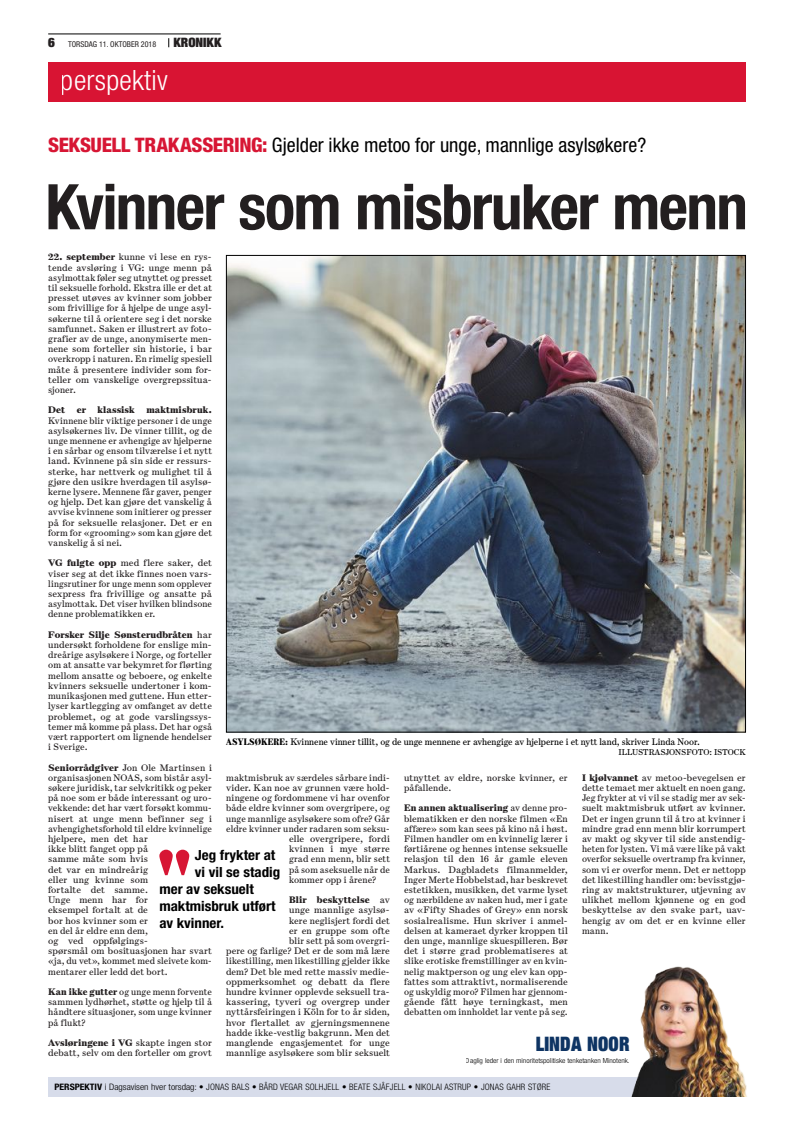
<style>
.page{position:relative;width:794px;height:1134px;background:#fff}
.page>*{position:absolute;margin:0;border:0;box-sizing:border-box;transform-origin:0 0}
.t1{font:700 condensed 63px "Helvetica Neue LT Std";letter-spacing:-.025em;color:#231f20}
.t2{font:300 condensed 28px "Helvetica Neue LT Std";letter-spacing:.01em;color:#fff}
.t3{font:condensed 20px "Helvetica Neue LT Std";color:#000}
.t4{font:900 condensed 20px "Helvetica Neue LT Std";letter-spacing:.01em;color:#0e3463;scale:.92 1}
.t5{font:700 condensed 14px "Helvetica Neue LT Std";color:#000;scale:1.07 1}
.t6{font:900 condensed 13px "Helvetica Neue LT Std";color:#231f20}
.t7{font:9.5px/10.2px "Escrow Text";letter-spacing:.005em;color:#231f20;text-align:justify}
.t8{font:9.5px "Escrow Text";color:#000}
.t9{font:900 9.5px "Escrow Text";letter-spacing:.005em;color:#231f20}
.t10{font:300 condensed 8.9px "Helvetica Neue LT Std";letter-spacing:.02em;color:#000;scale:1.1 1}
.t11{font:8.5px "Escrow Text";letter-spacing:-.02em;color:#000}
.t12{font:condensed 8px "Helvetica Neue LT Std";color:#231f20}
.t13{font:300 condensed 7px "Helvetica Neue LT Std";color:#000;scale:1.1 1}
.s1{font-weight:900;font-size:13px}
.s2{font-weight:800;color:#d71634}
.s3{font-weight:900}
.s4{font-family:"Escrow Cond";font-weight:900}
.s5{font-weight:700}
</style>
<div class="page">
<hr style="left:48px;top:34px;width:173px;height:1px;background:#000">
<img style="left:228px;top:257px;width:516px;height:473px">
<svg style="left:159px;top:850px;width:30px;height:25px"></svg>
<div style="left:48px;top:1076px;width:646px;height:20px;background:#d7dcea"></div>
<img style="left:628px;top:966px;width:119px;height:130px">
<div style="left:48px;top:62px;width:698px;height:40px;background:#d81433"></div>
<p class="t12" style="left:48px;top:40px;width:110px"><span class="s1">6</span> TORSDAG 11. OKTOBER 2018</p>
<h3 class="t6" style="left:173px;top:34px;width:50px">KRONIKK</h3>
<h2 class="t2" style="left:61px;top:64px;width:108px">perspektiv</h2>
<h3 class="t3" style="left:48px;top:133px;width:599px"><span class="s2">SEKSUELL TRAKASSERING:</span> Gjelder ikke metoo for unge, mannlige asylsøkere?</h3>
<h1 class="t1" style="left:45px;top:169px;width:704px">Kvinner som misbruker menn</h1>
<p class="t7" style="left:48px;top:252px;width:165px"><span class="s3">22. september</span> kunne vi lese en rys&shy;tende avsløring i VG: unge menn på asylmottak føler seg utnyttet og presset til seksuelle forhold. Ekstra ille er det at presset utøves av kvinner som jobber som frivillige for å hjelpe de unge asyl&shy;søkerne til å orientere seg i det norske samfunnet. Saken er illustrert av foto&shy;grafier av de unge, anonymiserte men&shy;nene som forteller sin historie, i bar overkropp i naturen. En rimelig spesiell måte å presentere individer som for&shy;teller om vanskelige overgrepssitua&shy;sjoner.</p>
<p class="t9" style="left:48px;top:404px;width:165px">Det er klassisk maktmisbruk.</p>
<p class="t7" style="left:48px;top:415px;width:165px">Kvinnene blir viktige personer i de unge asylsøkernes liv. De vinner tillit, og de unge mennene er avhengige av hjelperne i en sårbar og ensom tilværelse i et nytt land. Kvinnene på sin side er ressurs&shy;sterke, har nettverk og mulighet til å gjøre den usikre hverdagen til asylsø&shy;kerne lysere. Mennene får gaver, penger og hjelp. Det kan gjøre det vanskelig å avvise kvinnene som initierer og presser på for seksuelle relasjoner. Det er en form for «grooming» som kan gjøre det vanskelig å si nei.</p>
<p class="t7" style="left:48px;top:558px;width:165px"><span class="s3">VG fulgte opp</span> med flere saker, det viser seg at det ikke finnes noen vars&shy;lingsrutiner for unge menn som opplever sexpress fra frivillige og ansatte på asylmottak. Det viser hvilken blindsone denne problematikken er.</p>
<p class="t7" style="left:48px;top:629px;width:165px"><span class="s3">Forsker Silje Sønsterudbråten</span> har undersøkt forholdene for enslige min&shy;dreårige asylsøkere i Norge, og forteller om at ansatte var bekymret for flørting mellom ansatte og beboere, og enkelte kvinners seksuelle undertoner i kom&shy;munikasjonen med guttene. Hun etter&shy;lyser kartlegging av omfanget av dette problemet, og at gode varslingssys&shy;temer må komme på plass. Det har også vært rapportert om lignende hendelser i Sverige.</p>
<p class="t7" style="left:48px;top:762px;width:165px;text-align:left"><span class="s3">Seniorrådgiver</span> Jon Ole Martinsen i organisasjonen NOAS, som bistår asyl&shy;søkere juridisk, tar selvkritikk og peker på noe som er både interessant og uro&shy;vekkende: det har vært forsøkt kommu&shy;nisert at unge menn befinner seg i avhengighetsforhold til eldre kvinnelige hjelpere, men det har<br>ikke blitt fanget opp på<br>samme måte som hvis<br>det var en mindreårig<br>eller ung kvinne som<br>fortalte det samme.<br>Unge menn har for<br>eksempel fortalt at de<br>bor hos kvinner som er<br>en del år eldre enn dem,<br>og ved oppfølgings-<br>spørsmål om bosituasjonen har svart «ja, du vet», kommet med sleivete kom&shy;mentarer eller ledd det bort.</p>
<p class="t7" style="left:48px;top:986px;width:165px"><span class="s3">Kan ikke gutter</span> og unge menn forvente sammen lydhørhet, støtte og hjelp til å håndtere situasjoner, som unge kvinner på flukt?</p>
<p class="t7" style="left:48px;top:1037px;width:165px"><span class="s3">Avsløringene i VG</span> skapte ingen stor debatt, selv om den forteller om grovt</p>
<p class="t8" style="left:226px;top:736px;width:475px"><span class="s4">ASYLSØKERE:</span> Kvinnene vinner tillit, og de unge mennene er avhengige av hjelperne i et nytt land, skriver Linda Noor.</p>
<p class="t11" style="left:618px;top:747px;width:129px">ILLUSTRASJONSFOTO: ISTOCK</p>
<p class="t7" style="left:226px;top:772px;width:165px">maktmisbruk av særdeles sårbare indi-</p>
<p class="t7" style="left:226px;top:782px;width:165px">vider. Kan noe av grunnen være hold-</p>
<p class="t7" style="left:226px;top:793px;width:165px">ningene og fordommene vi har ovenfor</p>
<p class="t7" style="left:226px;top:803px;width:165px">både eldre kvinner som overgripere, og</p>
<p class="t7" style="left:226px;top:813px;width:165px">unge mannlige asylsøkere som ofre? Går</p>
<p class="t7" style="left:226px;top:823px;width:165px">eldre kvinner under radaren som seksu-</p>
<p class="t7" style="left:289px;top:833px;width:102px">elle overgripere, fordi</p>
<p class="t7" style="left:289px;top:844px;width:102px">kvinnen i mye større</p>
<p class="t7" style="left:289px;top:854px;width:102px">grad enn menn, blir sett</p>
<p class="t7" style="left:289px;top:864px;width:102px">på som aseksuelle når de</p>
<p class="t7" style="left:289px;top:874px;width:88px">kommer opp i årene?</p>
<p class="t7" style="left:226px;top:895px;width:165px;text-align:right"><span class="s3">Blir beskyttelse</span> av<br>unge mannlige asylsø-<br>kere neglisjert fordi det<br>er en gruppe som ofte<br>blir sett på som overgri-<br>pere og farlige? Det er de som må lære likestilling, men likestilling gjelder ikke dem? Det ble med rette massiv medie&shy;oppmerksomhet og debatt da flere hundre kvinner opplevde seksuell tra&shy;kassering, tyveri og overgrep under nyttårsfeiringen i Köln for to år siden, hvor flertallet av gjerningsmennene hadde ikke-vestlig bakgrunn. Men det manglende engasjementet for unge mannlige asylsøkere som blir seksuelt</p>
<p class="t7" style="left:582px;top:772px;width:165px"><span class="s3">I kjølvannet</span> av metoo-bevegelsen er dette temaet mer aktuelt en noen gang.<br>Jeg frykter at vi vil se stadig mer av sek&shy;suelt maktmisbruk utført av kvinner.<br>Det er ingen grunn til å tro at kvinner i mindre grad enn menn blir korrumpert av makt og skyver til side anstendig&shy;heten for lysten. Vi må være like på vakt overfor seksuelle overtramp fra kvinner, som vi er overfor menn. Det er nettopp det likestilling handler om: bevisstgjø&shy;ring av maktstrukturer, utjevning av ulikhet mellom kjønnene og en god beskyttelse av den svake part, uav&shy;hengig av om det er en kvinne eller mann.</p>
<p class="t7" style="left:404px;top:772px;width:165px">utnyttet av eldre, norske kvinner, er påfallende.</p>
<p class="t7" style="left:404px;top:803px;width:165px"><span class="s3">En annen aktualisering</span> av denne pro&shy;blematikken er den norske filmen «En affære» som kan sees på kino nå i høst.<br>Filmen handler om en kvinnelig lærer i førtiårene og hennes intense seksuelle relasjon til den 16 år gamle eleven Markus. Dagbladets filmanmelder, Inger Merte Hobbelstad, har beskrevet estetikken, musikken, det varme lyset og nærbildene av naken hud, mer i gate av «Fifty Shades of Grey» enn norsk sosialrealisme. Hun skriver i anmel&shy;delsen at kameraet dyrker kroppen til den unge, mannlige skuespilleren. Bør det i større grad problematiseres at slike erotiske fremstillinger av en kvin&shy;nelig maktperson og ung elev kan opp&shy;fattes som attraktivt, normaliserende og uskyldig moro? Filmen har gjennom&shy;gående fått høye terningkast, men debatten om innholdet lar vente på seg.</p>
<h3 class="t5" style="left:195px;top:846px;width:77px">Jeg frykter at</h3>
<h3 class="t5" style="left:195px;top:863px;width:81px">vi vil se stadig</h3>
<h3 class="t5" style="left:159px;top:880px;width:90px">mer av seksuelt</h3>
<h3 class="t5" style="left:159px;top:897px;width:110px">maktmisbruk utført</h3>
<h3 class="t5" style="left:159px;top:914px;width:62px">av kvinner.</h3>
<h3 class="t4" style="left:535px;top:1031px;width:103px">LINDA NOOR</h3>
<p class="t13" style="left:466px;top:1056px;width:150px">Daglig leder i den minoritetspolitiske tenketanken Minotenk.</p>
<p class="t10" style="left:54px;top:1082px;width:452px"><span class="s5">PERSPEKTIV</span> i Dagsavisen hver torsdag: • JONAS BALS • BÅRD VEGAR SOLHJELL • BEATE SJÅFJELL • NIKOLAI ASTRUP • JONAS GAHR STØRE</p>
</div>
